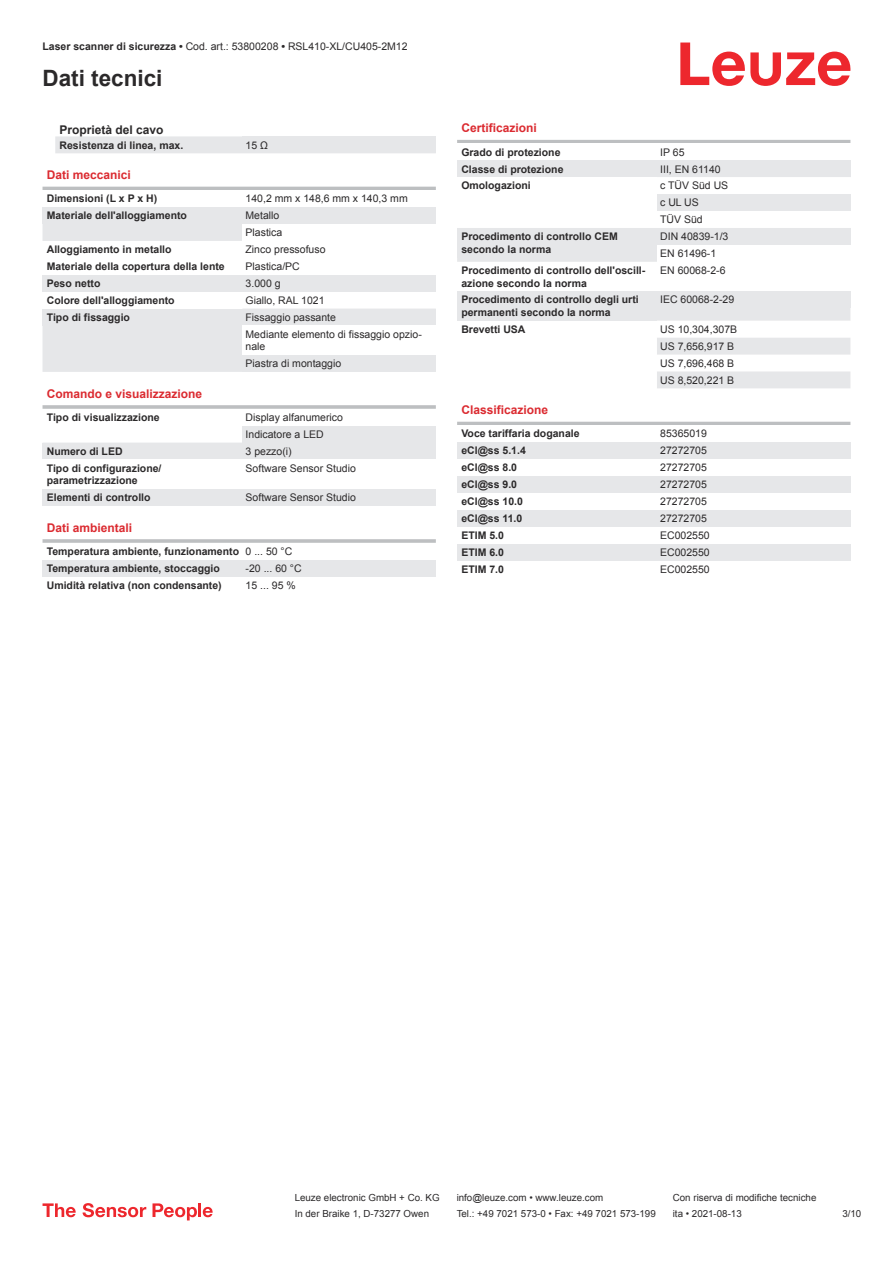
<style>
.page{position:relative;width:893px;height:1263px;background:#fff}
.page>*{position:absolute;margin:0;border:0;box-sizing:border-box;transform-origin:0 0}
.t1{font:700 22.5px "Arial";color:#2b292a}
.t2{font:700 12px "Arial";color:#db2a30}
.t3{font:700 12px "Arial";color:#2b292a}
.t4{font:700 10.5px/12.6px "Arial";color:#2b292a}
.t5{font:10.5px/17px "Arial";color:#2b292a}
.t6{font:9.75px "Arial";color:#2b292a}
.s1{font-weight:700}
.s2{font-weight:400}
</style>
<div class="page">
<svg style="left:680px;top:43px;width:170px;height:43px"></svg>
<svg style="left:43px;top:136px;width:199px;height:307px;fill:#e6e7e9"></svg>
<div style="left:242px;top:136px;width:194px;height:17px;background:#e6e7e9"></div>
<div style="left:43px;top:170px;width:393px;height:18px;background:#fff"></div>
<hr style="left:43px;top:187px;width:393px;height:3px;background:#bdbfc1">
<div style="left:43px;top:190px;width:199px;height:17px;background:#fff"></div>
<div style="left:43px;top:207px;width:199px;height:17px;background:#e6e7e9"></div>
<div style="left:242px;top:207px;width:194px;height:17px;background:#e6e7e9"></div>
<div style="left:43px;top:241px;width:199px;height:17px;background:#fff"></div>
<div style="left:43px;top:258px;width:199px;height:17px;background:#fff"></div>
<div style="left:43px;top:275px;width:199px;height:17px;background:#e6e7e9"></div>
<div style="left:242px;top:275px;width:194px;height:17px;background:#e6e7e9"></div>
<div style="left:43px;top:292px;width:199px;height:17px;background:#fff"></div>
<div style="left:43px;top:309px;width:199px;height:16px;background:#e6e7e9"></div>
<div style="left:242px;top:309px;width:194px;height:63px;background:#e6e7e9"></div>
<div style="left:242px;top:325px;width:194px;height:30px;background:#fff"></div>
<div style="left:43px;top:389px;width:393px;height:18px;background:#fff"></div>
<hr style="left:43px;top:405px;width:393px;height:4px;background:#c7c9cb">
<div style="left:43px;top:409px;width:199px;height:17px;background:#fff"></div>
<div style="left:242px;top:426px;width:194px;height:17px;background:#e6e7e9"></div>
<div style="left:43px;top:443px;width:199px;height:16px;background:#e6e7e9"></div>
<div style="left:242px;top:443px;width:194px;height:16px;background:#e6e7e9"></div>
<div style="left:43px;top:489px;width:199px;height:17px;background:#e6e7e9"></div>
<div style="left:242px;top:489px;width:194px;height:17px;background:#e6e7e9"></div>
<hr style="left:43px;top:539px;width:393px;height:4px;background:#c7c9cb">
<div style="left:43px;top:560px;width:199px;height:17px;background:#e6e7e9"></div>
<div style="left:242px;top:560px;width:194px;height:17px;background:#e6e7e9"></div>
<svg style="left:457px;top:257px;width:393px;height:64px;fill:#e6e7e9"></svg>
<hr style="left:457px;top:140px;width:393px;height:3px;background:#bdbfc1">
<div style="left:457px;top:160px;width:200px;height:17px;background:#e6e7e9"></div>
<div style="left:657px;top:160px;width:193px;height:17px;background:#e6e7e9"></div>
<div style="left:657px;top:194px;width:193px;height:17px;background:#e6e7e9"></div>
<div style="left:457px;top:228px;width:200px;height:29px;background:#e6e7e9"></div>
<div style="left:657px;top:228px;width:193px;height:17px;background:#e6e7e9"></div>
<div style="left:657px;top:245px;width:193px;height:17px;background:#fff"></div>
<div style="left:457px;top:262px;width:200px;height:29px;background:#fff"></div>
<div style="left:657px;top:262px;width:193px;height:17px;background:#fff"></div>
<div style="left:457px;top:291px;width:200px;height:30px;background:#e6e7e9"></div>
<div style="left:657px;top:291px;width:193px;height:17px;background:#e6e7e9"></div>
<svg style="left:657px;top:338px;width:193px;height:50px"></svg>
<hr style="left:457px;top:422px;width:393px;height:3px;background:#bdbfc1">
<div style="left:457px;top:442px;width:200px;height:17px;background:#e6e7e9"></div>
<div style="left:657px;top:442px;width:193px;height:17px;background:#e6e7e9"></div>
<div style="left:457px;top:476px;width:200px;height:17px;background:#e6e7e9"></div>
<div style="left:657px;top:476px;width:193px;height:17px;background:#e6e7e9"></div>
<div style="left:457px;top:510px;width:200px;height:17px;background:#e6e7e9"></div>
<div style="left:657px;top:510px;width:193px;height:17px;background:#e6e7e9"></div>
<div style="left:457px;top:544px;width:200px;height:16px;background:#e6e7e9"></div>
<div style="left:657px;top:544px;width:193px;height:16px;background:#e6e7e9"></div>
<svg style="left:43px;top:1203px;width:33px;height:14px"></svg>
<svg style="left:83px;top:1203px;width:63px;height:14px"></svg>
<svg style="left:153px;top:1203px;width:44px;height:17px"></svg>
<hr style="left:198px;top:1203px;width:3px;height:14px;background:#ed272d">
<svg style="left:203px;top:1207px;width:10px;height:10px"></svg>
<p class="t5" style="left:43px;top:39px;width:367px"><span class="s1">Laser scanner di sicurezza •</span> Cod. art.: 53800208 <span class="s1">•</span> RSL410-XL/CU405-2M12</p>
<h1 class="t1" style="left:43px;top:70px;width:122px">Dati tecnici</h1>
<p class="t3" style="left:60px;top:126px;width:106px">Proprietà del cavo</p>
<p class="t4" style="left:60px;top:140px;width:125px">Resistenza di linea, max.</p>
<p class="t5" style="left:246px;top:136px;width:24px">15 Ω</p>
<p class="t2" style="left:47px;top:170px;width:86px">Dati meccanici</p>
<p class="t4" style="left:47px;top:193px;width:112px">Dimensioni (L x P x H)</p>
<p class="t5" style="left:246px;top:191px;width:164px">140,2 mm x 148,6 mm x 140,3 mm</p>
<p class="t4" style="left:47px;top:210px;width:142px">Materiale dell'alloggiamento</p>
<p class="t5" style="left:246px;top:208px;width:38px">Metallo<br>Plastica</p>
<p class="t4" style="left:47px;top:244px;width:126px">Alloggiamento in metallo</p>
<p class="t5" style="left:246px;top:242px;width:81px">Zinco pressofuso</p>
<p class="t4" style="left:47px;top:261px;width:179px">Materiale della copertura della lente</p>
<p class="t5" style="left:246px;top:259px;width:56px">Plastica/PC</p>
<p class="t4" style="left:47px;top:278px;width:55px">Peso netto</p>
<p class="t5" style="left:246px;top:276px;width:37px">3.000 g</p>
<p class="t4" style="left:47px;top:295px;width:129px">Colore dell'alloggiamento</p>
<p class="t5" style="left:246px;top:293px;width:80px">Giallo, RAL 1021</p>
<p class="t4" style="left:47px;top:312px;width:85px">Tipo di fissaggio</p>
<p class="t5" style="left:246px;top:310px;width:178px">Fissaggio passante<br>Mediante elemento di fissaggio opzio-</p>
<p class="t5" style="left:246px;top:339px;width:97px">nale<br>Piastra di montaggio</p>
<p class="t2" style="left:47px;top:389px;width:157px">Comando e visualizzazione</p>
<p class="t4" style="left:47px;top:412px;width:115px">Tipo di visualizzazione</p>
<p class="t5" style="left:246px;top:410px;width:99px">Display alfanumerico<br>Indicatore a LED</p>
<p class="t4" style="left:47px;top:446px;width:77px">Numero di LED</p>
<p class="t5" style="left:246px;top:444px;width:48px">3 pezzo(i)</p>
<p class="t4" style="left:47px;top:463px;width:116px">Tipo di configurazione/ parametrizzazione</p>
<p class="t5" style="left:246px;top:460px;width:112px">Software Sensor Studio</p>
<p class="t4" style="left:47px;top:492px;width:105px">Elementi di controllo</p>
<p class="t5" style="left:246px;top:490px;width:112px">Software Sensor Studio</p>
<p class="t2" style="left:47px;top:523px;width:87px">Dati ambientali</p>
<p class="t4" style="left:47px;top:544px;width:247px;line-height:17px">Temperatura ambiente, funzionamento <span class="s2">0 ... 50 °C<br></span>Temperatura ambiente, stoccaggio</p>
<p class="t5" style="left:246px;top:561px;width:58px">-20 ... 60 °C</p>
<p class="t4" style="left:47px;top:580px;width:177px">Umidità relativa (non condensante)</p>
<p class="t5" style="left:246px;top:578px;width:52px">15 ... 95 %</p>
<p class="t2" style="left:461px;top:123px;width:77px">Certificazioni</p>
<p class="t4" style="left:461px;top:147px;width:101px">Grado di protezione</p>
<p class="t5" style="left:660px;top:144px;width:26px">IP 65</p>
<p class="t4" style="left:461px;top:164px;width:104px">Classe di protezione</p>
<p class="t5" style="left:660px;top:161px;width:62px">III, EN 61140</p>
<p class="t4" style="left:461px;top:180px;width:71px">Omologazioni</p>
<p class="t5" style="left:660px;top:178px;width:70px">c TÜV Süd US c UL US<br>TÜV Süd</p>
<p class="t4" style="left:461px;top:231px;width:158px">Procedimento di controllo CEM secondo la norma</p>
<p class="t5" style="left:660px;top:229px;width:70px">DIN 40839-1/3<br>EN 61496-1</p>
<p class="t4" style="left:461px;top:265px;width:185px">Procedimento di controllo dell'oscill&shy;azione secondo la norma</p>
<p class="t5" style="left:660px;top:263px;width:67px">EN 60068-2-6</p>
<p class="t4" style="left:461px;top:294px;width:179px">Procedimento di controllo degli urti permanenti secondo la norma</p>
<p class="t5" style="left:660px;top:292px;width:76px">IEC 60068-2-29</p>
<p class="t4" style="left:461px;top:324px;width:66px">Brevetti USA</p>
<p class="t5" style="left:660px;top:322px;width:79px">US 10,304,307B<br>US 7,656,917 B<br>US 7,696,468 B<br>US 8,520,221 B</p>
<p class="t2" style="left:461px;top:405px;width:88px">Classificazione</p>
<p class="t4" style="left:461px;top:428px;width:120px">Voce tariffaria doganale</p>
<p class="t5" style="left:660px;top:426px;width:48px">85365019</p>
<p class="t4" style="left:461px;top:445px;width:66px">eCl@ss 5.1.4</p>
<p class="t5" style="left:660px;top:443px;width:48px">27272705</p>
<p class="t4" style="left:461px;top:462px;width:57px">eCl@ss 8.0</p>
<p class="t5" style="left:660px;top:460px;width:48px">27272705</p>
<p class="t4" style="left:461px;top:479px;width:57px">eCl@ss 9.0</p>
<p class="t5" style="left:660px;top:477px;width:48px">27272705</p>
<p class="t4" style="left:461px;top:496px;width:63px">eCl@ss 10.0</p>
<p class="t5" style="left:660px;top:494px;width:48px">27272705</p>
<p class="t4" style="left:461px;top:513px;width:63px">eCl@ss 11.0</p>
<p class="t5" style="left:660px;top:511px;width:48px">27272705</p>
<p class="t4" style="left:461px;top:530px;width:44px">ETIM 5.0</p>
<p class="t5" style="left:660px;top:528px;width:51px">EC002550</p>
<p class="t4" style="left:461px;top:547px;width:44px">ETIM 6.0</p>
<p class="t5" style="left:660px;top:545px;width:51px">EC002550</p>
<p class="t4" style="left:461px;top:564px;width:44px">ETIM 7.0</p>
<p class="t5" style="left:660px;top:561px;width:51px">EC002550</p>
<p class="t6" style="left:295px;top:1194px;width:146px">Leuze electronic GmbH + Co. KG</p>
<p class="t6" style="left:457px;top:1194px;width:148px">info@leuze.com • www.leuze.com</p>
<p class="t6" style="left:673px;top:1194px;width:145px">Con riserva di modifiche tecniche</p>
<p class="t6" style="left:295px;top:1210px;width:136px">In der Braike 1, D-73277 Owen</p>
<p class="t6" style="left:457px;top:1210px;width:201px">Tel.: +49 7021 573-0 • Fax: +49 7021 573-199</p>
<p class="t6" style="left:673px;top:1210px;width:70px">ita • 2021-08-13</p>
<p class="t6" style="left:842px;top:1210px;width:20px">3 /10</p>
</div>
